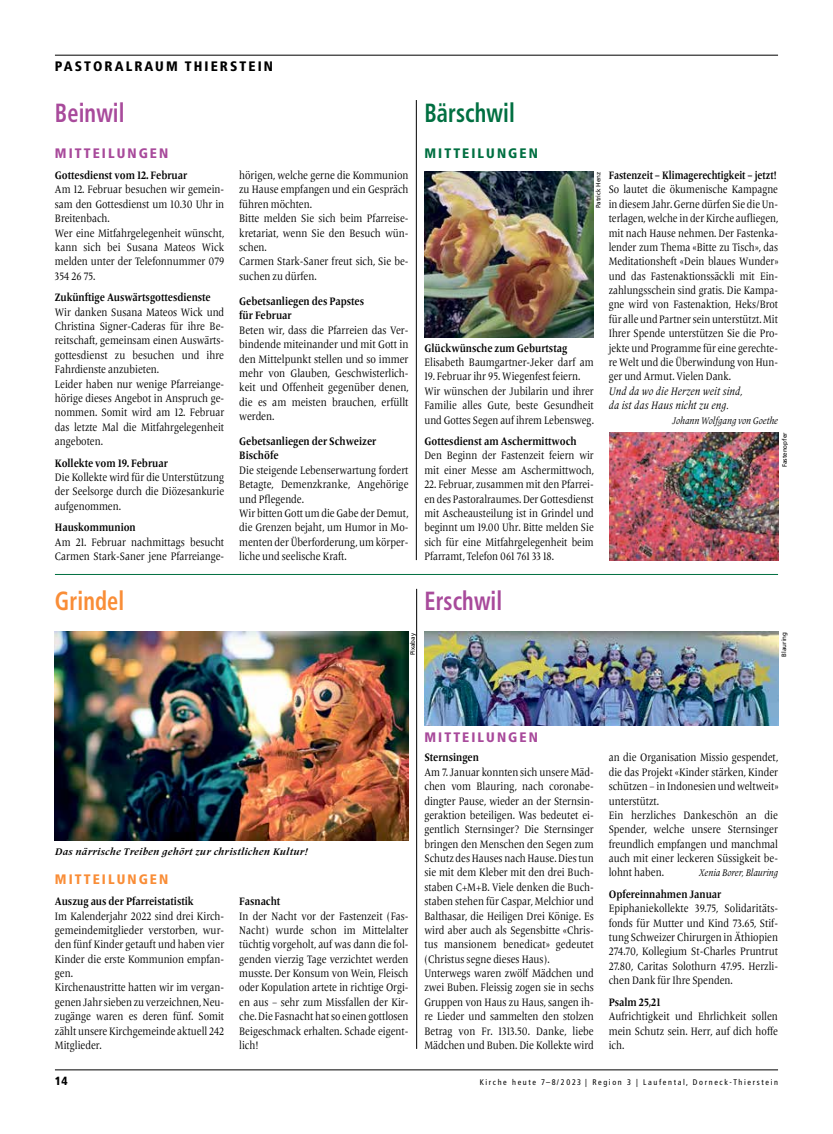
<style>
.page{position:relative;width:833px;height:1134px;background:#fff}
.page>*{position:absolute;margin:0;border:0;box-sizing:border-box;transform-origin:0 0}
.t1{font:700 condensed 26.25px "Frutiger LT Pro";letter-spacing:.005em;color:#a84a9b;scale:.85 1}
.t2{font:700 condensed 26.25px "Frutiger LT Pro";letter-spacing:.005em;color:#006f41;scale:.85 1}
.t3{font:700 condensed 26.25px "Frutiger LT Pro";letter-spacing:.005em;color:#f98d37;scale:.85 1}
.t4{font:900 condensed 13.75px "Frutiger LT Pro";letter-spacing:.15em;color:#a84a9b}
.t5{font:900 condensed 13.75px "Frutiger LT Pro";letter-spacing:.15em;color:#000}
.t6{font:900 condensed 13.75px "Frutiger LT Pro";letter-spacing:.15em;color:#006f41}
.t7{font:900 condensed 13.75px "Frutiger LT Pro";letter-spacing:.15em;color:#f98d37}
.t8{font:900 condensed 11.88px "Frutiger LT Pro";color:#000}
.t9{font:11.25px/14.4px "Frutiger Serif LT Pro";color:#000;scale:.85 1}
.t10{font:11.25px/14.4px "Frutiger Serif LT Pro";color:#000;text-align:justify;scale:.84 1}
.t11{font:700 11.25px/14.4px "Frutiger Serif LT Pro";color:#000;scale:.85 1}
.t12{font:11.25px/14.4px "Frutiger Serif LT Pro";color:#000;text-align:justify;scale:.86 1}
.t13{font:italic 11.25px/14.4px "Frutiger Serif LT Pro";letter-spacing:.01em;color:#000;scale:.85 1}
.t14{font:700 11.25px "Frutiger Serif LT Pro";color:#000;scale:.81 1}
.t15{font:italic 700 10px "Frutiger Serif LT Pro";letter-spacing:.025em;color:#000}
.t16{font:italic 10px "Frutiger Serif LT Pro";color:#000;scale:.85 1}
.t17{font:condensed 8.12px "Frutiger LT Pro";letter-spacing:.2em;color:#000}
.t18{font:6.25px "Frutiger LT Pro";color:#000}
</style>
<div class="page">
<hr style="left:55px;top:1070px;width:723px;height:1px;background:#000">
<hr style="left:55px;top:55px;width:723px;height:1px;background:#000">
<hr style="left:416px;top:100px;width:1px;height:460px;background:#000">
<hr style="left:416px;top:589px;width:1px;height:460px;background:#000">
<hr style="left:55px;top:574px;width:723px;height:1px;background:#006f41">
<img style="left:609px;top:433px;width:169px;height:127px">
<img style="left:55px;top:632px;width:353px;height:208px">
<img style="left:424px;top:632px;width:354px;height:93px">
<img style="left:424px;top:172px;width:170px;height:165px">
<p class="t5" style="left:55px;top:58px;width:220px">PASTORALRAUM THIERSTEIN</p>
<h1 class="t1" style="left:55px;top:97px;width:84px">Beinwil</h1>
<h1 class="t2" style="left:424px;top:97px;width:108px">Bärschwil</h1>
<p class="t4" style="left:55px;top:144px;width:115px">MITTEILUNGEN</p>
<p class="t11" style="left:55px;top:168px;width:157px">Gottesdienst vom 12. Februar</p>
<p class="t9" style="left:55px;top:183px;width:201px">Am 12. Februar besuchen wir gemein&shy;sam den Gottesdienst um 10.30 Uhr in<br>Breitenbach.<br>Wer eine Mitfahrgelegenheit wünscht, kann sich bei Susana Mateos Wick melden unter der Telefonnummer 079<br>354 26 75.</p>
<p class="t11" style="left:55px;top:290px;width:185px">Zukünftige Auswärtsgottesdienste</p>
<p class="t9" style="left:55px;top:305px;width:201px">Wir danken Susana Mateos Wick und Christina Signer-Caderas für ihre Be&shy;reitschaft, gemeinsam einen Auswärts&shy;gottesdienst zu besuchen und ihre Fahrdienste anzubieten.<br>Leider haben nur wenige Pfarreiange&shy;hörige dieses Angebot in Anspruch ge&shy;nommen. Somit wird am 12. Februar das letzte Mal die Mitfahrgelegenheit angeboten.</p>
<p class="t11" style="left:55px;top:456px;width:134px">Kollekte vom 19. Februar</p>
<p class="t9" style="left:55px;top:470px;width:201px;text-align:justify">Die Kollekte wird für die Unterstützung der Seelsorge durch die Diözesankurie aufgenommen.</p>
<p class="t11" style="left:55px;top:520px;width:97px">Hauskommunion</p>
<p class="t9" style="left:55px;top:535px;width:201px">Am 21. Februar nachmittags besucht<br>Carmen Stark-Saner jene Pfarreiange-</p>
<p class="t9" style="left:239px;top:168px;width:201px">hörigen, welche gerne die Kommunion zu Hause empfangen und ein Gespräch führen möchten.<br>Bitte melden Sie sich beim Pfarreise&shy;kretariat, wenn Sie den Besuch wün&shy;schen.<br>Carmen Stark-Saner freut sich, Sie be&shy;suchen zu dürfen.</p>
<p class="t11" style="left:239px;top:294px;width:148px">Gebetsanliegen des Papstes für Februar</p>
<p class="t12" style="left:239px;top:323px;width:199px">Beten wir, dass die Pfarreien das Ver&shy;bindende miteinander und mit Gott in den Mittelpunkt stellen und so immer mehr von Glauben, Geschwisterlich&shy;keit und Offenheit gegenüber denen, die es am meisten brauchen, erfüllt werden.</p>
<p class="t11" style="left:239px;top:434px;width:163px">Gebetsanliegen der Schweizer<br>Bischöfe</p>
<p class="t9" style="left:239px;top:463px;width:201px">Die steigende Lebenserwartung fordert<br>Betagte, Demenzkranke, Angehörige und Pflegende.<br>Wir bitten Gott um die Gabe der Demut, die Grenzen bejaht, um Humor in Mo&shy;menten der Überforderung, um körper&shy;liche und seelische Kraft.</p>
<p class="t6" style="left:424px;top:144px;width:115px">MITTEILUNGEN</p>
<p class="t14" style="left:609px;top:169px;width:209px">Fastenzeit – Klimagerechtigkeit – jetzt!</p>
<p class="t10" style="left:609px;top:183px;width:204px">So lautet die ökumenische Kampagne in diesem Jahr. Gerne dürfen Sie die Un&shy;terlagen, welche in der Kirche aufliegen, mit nach Hause nehmen. Der Fastenka&shy;lender zum Thema «Bitte zu Tisch», das Meditationsheft «Dein blaues Wunder» und das Fastenaktionssäckli mit Ein&shy;zahlungsschein sind gratis. Die Kampa&shy;gne wird von Fastenaktion, Heks/Brot für alle und Partner sein unterstützt. Mit Ihrer Spende unterstützen Sie die Pro&shy;jekte und Programme für eine gerechte&shy;re Welt und die Überwindung von Hun&shy;ger und Armut. Vielen Dank.</p>
<p class="t13" style="left:609px;top:384px;width:159px">Und da wo die Herzen weit sind, da ist das Haus nicht zu eng.</p>
<p class="t16" style="left:672px;top:414px;width:126px">Johann Wolfgang von Goethe</p>
<p class="t18" style="left:594px;top:208px;width:38px;rotate:-90deg">Patrick Henz</p>
<p class="t11" style="left:424px;top:341px;width:170px">Glückwünsche zum Geburtstag</p>
<p class="t9" style="left:424px;top:355px;width:201px">Elisabeth Baumgartner-Jeker darf am</p>
<p class="t9" style="left:424px;top:370px;width:201px">19. Februar ihr 95. Wiegenfest feiern.<br>Wir wünschen der Jubilarin und ihrer Familie alles Gute, beste Gesundheit und Gottes Segen auf ihrem Lebensweg.</p>
<p class="t11" style="left:424px;top:434px;width:180px">Gottesdienst am Aschermittwoch</p>
<p class="t10" style="left:424px;top:449px;width:203px">Den Beginn der Fastenzeit feiern wir mit einer Messe am Aschermittwoch,</p>
<p class="t10" style="left:424px;top:477px;width:203px">22. Februar, zusammen mit den Pfarrei&shy;en des Pastoralraumes. Der Gottesdienst mit Ascheausteilung ist in Grindel und beginnt um 19.00 Uhr. Bitte melden Sie sich für eine Mitfahrgelegenheit beim Pfarramt, Telefon 061 761 33 18.</p>
<p class="t18" style="left:781px;top:467px;width:36px;rotate:-90deg">Fastenopfer</p>
<h1 class="t3" style="left:55px;top:586px;width:83px">Grindel</h1>
<h1 class="t1" style="left:424px;top:586px;width:93px">Erschwil</h1>
<p class="t18" style="left:409px;top:655px;width:24px;rotate:-90deg">Pixabay</p>
<p class="t18" style="left:780px;top:657px;width:26px;rotate:-90deg">Blauring</p>
<p class="t15" style="left:55px;top:845px;width:254px">Das närrische Treiben gehört zur christlichen Kultur!</p>
<p class="t7" style="left:55px;top:870px;width:115px">MITTEILUNGEN</p>
<p class="t11" style="left:55px;top:894px;width:165px">Auszug aus der Pfarreistatistik</p>
<p class="t9" style="left:55px;top:909px;width:201px">Im Kalenderjahr 2022 sind drei Kirch&shy;gemeindemitglieder verstorben, wur&shy;den fünf Kinder getauft und haben vier<br>Kinder die erste Kommunion empfan&shy;gen.<br>Kirchenaustritte hatten wir im vergan&shy;genen Jahr sieben zu verzeichnen, Neu&shy;zugänge waren es deren fünf. Somit zählt unsere Kirchgemeinde aktuell 242<br>Mitglieder.</p>
<p class="t11" style="left:239px;top:894px;width:50px">Fasnacht</p>
<p class="t9" style="left:239px;top:909px;width:201px;text-align:justify">In der Nacht vor der Fastenzeit (Fas-Nacht) wurde schon im Mittelalter tüchtig vorgeholt, auf was dann die fol&shy;genden vierzig Tage verzichtet werden musste. Der Konsum von Wein, Fleisch oder Kopulation artete in richtige Orgi&shy;en aus – sehr zum Missfallen der Kir&shy;che. Die Fasnacht hat so einen gottlosen Beigeschmack erhalten. Schade eigent&shy;lich!</p>
<p class="t4" style="left:424px;top:729px;width:115px">MITTEILUNGEN</p>
<p class="t11" style="left:424px;top:750px;width:66px">Sternsingen</p>
<p class="t9" style="left:424px;top:765px;width:201px">Am 7. Januar konnten sich unsere Mäd&shy;chen vom Blauring, nach coronabe&shy;dingter Pause, wieder an der Sternsin&shy;geraktion beteiligen. Was bedeutet ei&shy;gentlich Sternsinger? Die Sternsinger bringen den Menschen den Segen zum Schutz des Hauses nach Hause. Dies tun sie mit dem Kleber mit den drei Buch&shy;staben C+M+B. Viele denken die Buch&shy;staben stehen für Caspar, Melchior und Balthasar, die Heiligen Drei Könige. Es wird aber auch als Segensbitte «Chris&shy;tus mansionem benedicat» gedeutet (Christus segne dieses Haus).<br>Unterwegs waren zwölf Mädchen und zwei Buben. Fleissig zogen sie in sechs Gruppen von Haus zu Haus, sangen ih&shy;re Lieder und sammelten den stolzen Betrag von Fr. 1313.50. Danke, liebe Mädchen und Buben. Die Kollekte wird</p>
<p class="t9" style="left:609px;top:750px;width:201px">an die Organisation Missio gespendet, die das Projekt «Kinder stärken, Kinder schützen – in Indonesien und weltweit» unterstützt.<br>Ein herzliches Dankeschön an die<br>Spender, welche unsere Sternsinger freundlich empfangen und manchmal auch mit einer leckeren Süssigkeit be&shy;lohnt haben.</p>
<p class="t16" style="left:699px;top:867px;width:95px">Xenia Borer, Blauring</p>
<p class="t11" style="left:609px;top:887px;width:134px">Opfereinnahmen Januar</p>
<p class="t9" style="left:609px;top:901px;width:201px;text-align:justify">Epiphaniekollekte 39.75, Solidaritäts&shy;fonds für Mutter und Kind 73.65, Stif&shy;tung Schweizer Chirurgen in Äthiopien 274.70, Kollegium St-Charles Pruntrut 27.80, Caritas Solothurn 47.95. Herzli&shy;chen Dank für Ihre Spenden.</p>
<p class="t11" style="left:609px;top:995px;width:62px">Psalm 25,21</p>
<p class="t9" style="left:609px;top:1009px;width:201px;text-align:justify">Aufrichtigkeit und Ehrlichkeit sollen mein Schutz sein. Herr, auf dich hoffe ich.</p>
<p class="t8" style="left:55px;top:1074px;width:14px">14</p>
<p class="t17" style="left:480px;top:1077px;width:300px">Kirche heute 7–8/2023 | Region 3 | Laufental, Dorneck-Thierstein</p>
</div>
